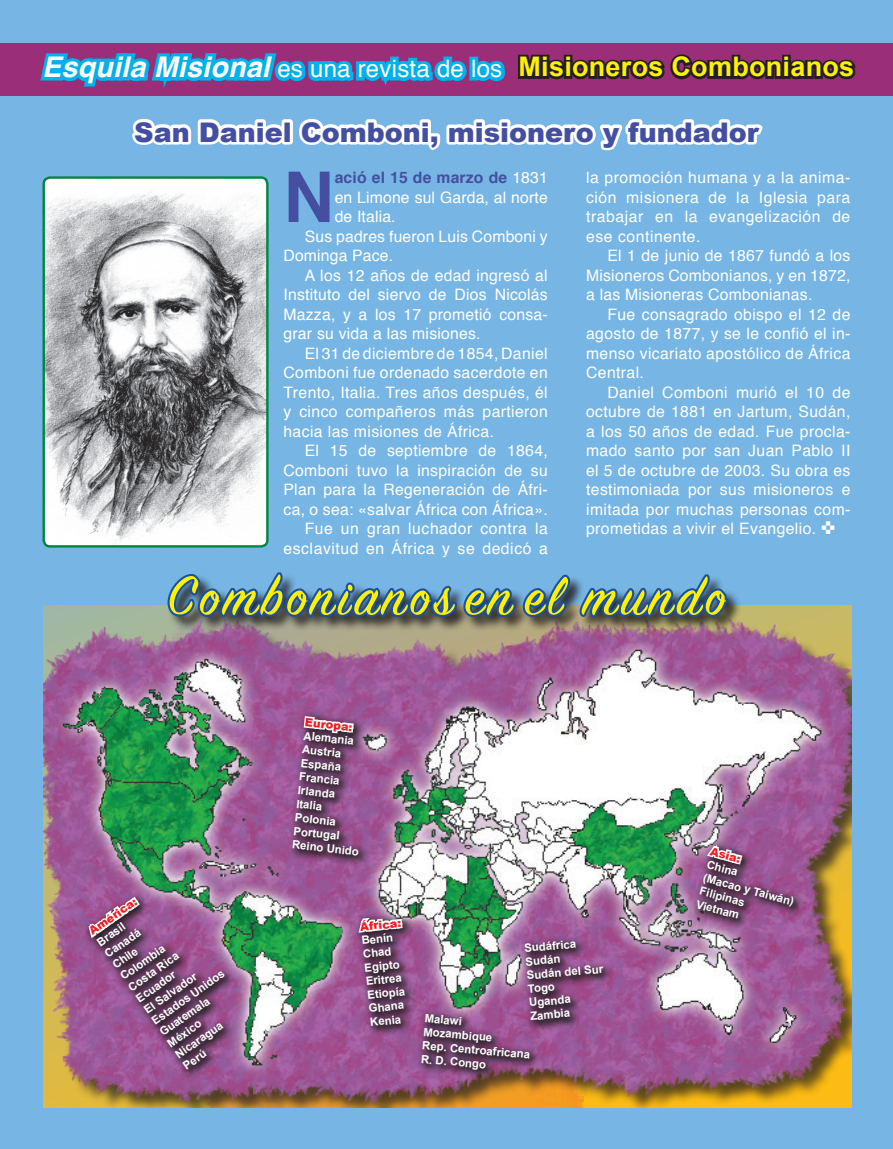
<style>
.page{position:relative;width:893px;height:1149px;background:#fff}
.page>*{position:absolute;margin:0;border:0;box-sizing:border-box;transform-origin:0 0}
.t1{font:700 69.9px "Helvetica";color:#444fa1}
.t2{font:60px "Sign Painter House Script";letter-spacing:.07em;color:#fff101}
.t3{font:900 27px "Arial";color:#444fa1}
.t4{font:700 27px "Arial";letter-spacing:.01em;color:#fff101}
.t5{font:24px "Helvetica";letter-spacing:.01em;color:#fff}
.t6{font:15.75px/19.5px "Helvetica";letter-spacing:.025em;color:#fff;text-align:justify}
.t7{font:700 11.4px/13.6px "Arial";color:#fff}
.s1{font-weight:700;font-style:italic;font-size:28.5px}
.s2{font-weight:700;color:#444fa1}
.s3{font-weight:900;color:#ee1d23}
</style>
<div class="page">
<div style="left:0;top:0;width:893px;height:1148px;background:#77b6e4"></div>
<svg style="left:132px;top:118px;width:631px;height:33px"></svg>
<img style="left:44px;top:179px;width:222px;height:367px">
<div style="left:43px;top:176px;width:226px;height:371px;border:2px solid #008540;border-radius:6px"></div>
<div style="left:0;top:43px;width:893px;height:52px;background:#9a2e78"></div>
<svg style="left:36px;top:53px;width:823px;height:43px"></svg>
<div style="left:43px;top:621px;width:808px;height:485px;background:#231f20;opacity:.75"></div>
<svg style="left:83px;top:892px;width:153px;height:188px;background:#855080"></svg>
<svg style="left:86px;top:894px;width:56px;height:46px;background:#976d91"></svg>
<svg style="left:288px;top:791px;width:82px;height:75px;background:#774572"></svg>
<svg style="left:353px;top:912px;width:64px;height:124px;background:#764570"></svg>
<svg style="left:356px;top:912px;width:47px;height:26px"></svg>
<svg style="left:692px;top:839px;width:113px;height:90px;background:#854c7e"></svg>
<svg style="left:704px;top:839px;width:40px;height:27px"></svg>
<svg style="left:417px;top:1008px;width:124px;height:72px;background:#78456e"></svg>
<svg style="left:520px;top:934px;width:95px;height:97px;background:#7e4777"></svg>
<img style="left:165px;top:572px;width:567px;height:219px">
<p class="t5" style="left:42px;top:50px;width:461px"><span class="s1">Esquila Misional</span> es una revista de los</p>
<p class="t4" style="left:518px;top:49px;width:337px">Misioneros Combonianos</p>
<p class="t3" style="left:134px;top:112px;width:626px">San Daniel Comboni, misionero y fundador</p>
<p class="t1" style="left:283px;top:141px;width:52px">N</p>
<p class="t6" style="left:335px;top:168px;width:215px"><span class="s2">ació el 15 de marzo de</span> 1831 en Limone sul Garda, al norte de Italia.</p>
<p class="t6" style="left:283px;top:227px;width:266px;text-indent:21px">Sus padres fueron Luis Comboni y<br>Dominga Pace.</p>
<p class="t6" style="left:283px;top:266px;width:266px;text-indent:21px">A los 12 años de edad ingresó al Instituto del siervo de Dios Nicolás Mazza, y a los 17 prometió consa&shy;grar su vida a las misiones.</p>
<p class="t6" style="left:283px;top:344px;width:266px;text-indent:21px">El 31 de diciembre de 1854, Daniel Comboni fue ordenado sacerdote en Trento, Italia. Tres años después, él y cinco compañeros más partieron hacia las misiones de África.</p>
<p class="t6" style="left:283px;top:441px;width:266px;text-indent:21px">El 15 de septiembre de 1864, Comboni tuvo la inspiración de su Plan para la Regeneración de Áfri&shy;ca, o sea: «salvar África con África».</p>
<p class="t6" style="left:283px;top:519px;width:266px;text-align:right">Fue un gran luchador contra la esclavitud en África y se dedicó a</p>
<p class="t6" style="left:586px;top:168px;width:266px">la promoción humana y a la anima&shy;ción misionera de la Iglesia para trabajar en la evangelización de ese continente.</p>
<p class="t6" style="left:586px;top:246px;width:266px;text-indent:21px">El 1 de junio de 1867 fundó a los Misioneros Combonianos, y en 1872, a las Misioneras Combonianas.</p>
<p class="t6" style="left:586px;top:305px;width:266px;text-indent:21px">Fue consagrado obispo el 12 de agosto de 1877, y se le confió el in&shy;menso vicariato apostólico de África Central.</p>
<p class="t6" style="left:586px;top:383px;width:266px;text-indent:21px">Daniel Comboni murió el 10 de octubre de 1881 en Jartum, Sudán, a los 50 años de edad. Fue procla&shy;mado santo por san Juan Pablo II el 5 de octubre de 2003. Su obra es testimoniada por sus misioneros e imitada por muchas personas com&shy;prometidas a vivir el Evangelio. ✜</p>
<p class="t2" style="left:168px;top:559px;width:559px">Combonianos en el mundo</p>
<p class="t7" style="left:87px;top:926px;width:88px;rotate:-35deg"><span class="s3">América:<br></span>Brasil<br>Canadá<br>Chile<br>Colombia<br>Costa Rica<br>Ecuador<br>El Salvador<br>Estados Unidos<br>Guatemala<br>México<br>Nicaragua<br>Perú</p>
<p class="t7" style="left:306px;top:715px;width:69px;rotate:6deg"><span class="s3">Europa:<br></span>Alemania<br>Austria<br>España<br>Francia<br>Irlanda<br>Italia<br>Polonia<br>Portugal<br>Reino Unido</p>
<p class="t7" style="left:360px;top:920px;width:43px;rotate:-6deg"><span class="s3">África:<br></span>Benín<br>Chad<br>Egipto<br>Eritrea<br>Etiopía<br>Ghana<br>Kenia</p>
<p class="t7" style="left:524px;top:941px;width:78px;rotate:-5deg">Sudáfrica<br>Sudán<br>Sudán del Sur<br>Togo<br>Uganda<br>Zambia</p>
<p class="t7" style="left:425px;top:1011px;width:110px;rotate:5deg">Malawi<br>Mozambique<br>Rep. Centroafricana<br>R. D. Congo</p>
<p class="t7" style="left:712px;top:844px;width:95px;rotate:15deg"><span class="s3">Asia:<br></span>China<br>(Macao y Taiwán)<br>Filipinas<br>Vietnam</p>
</div>
